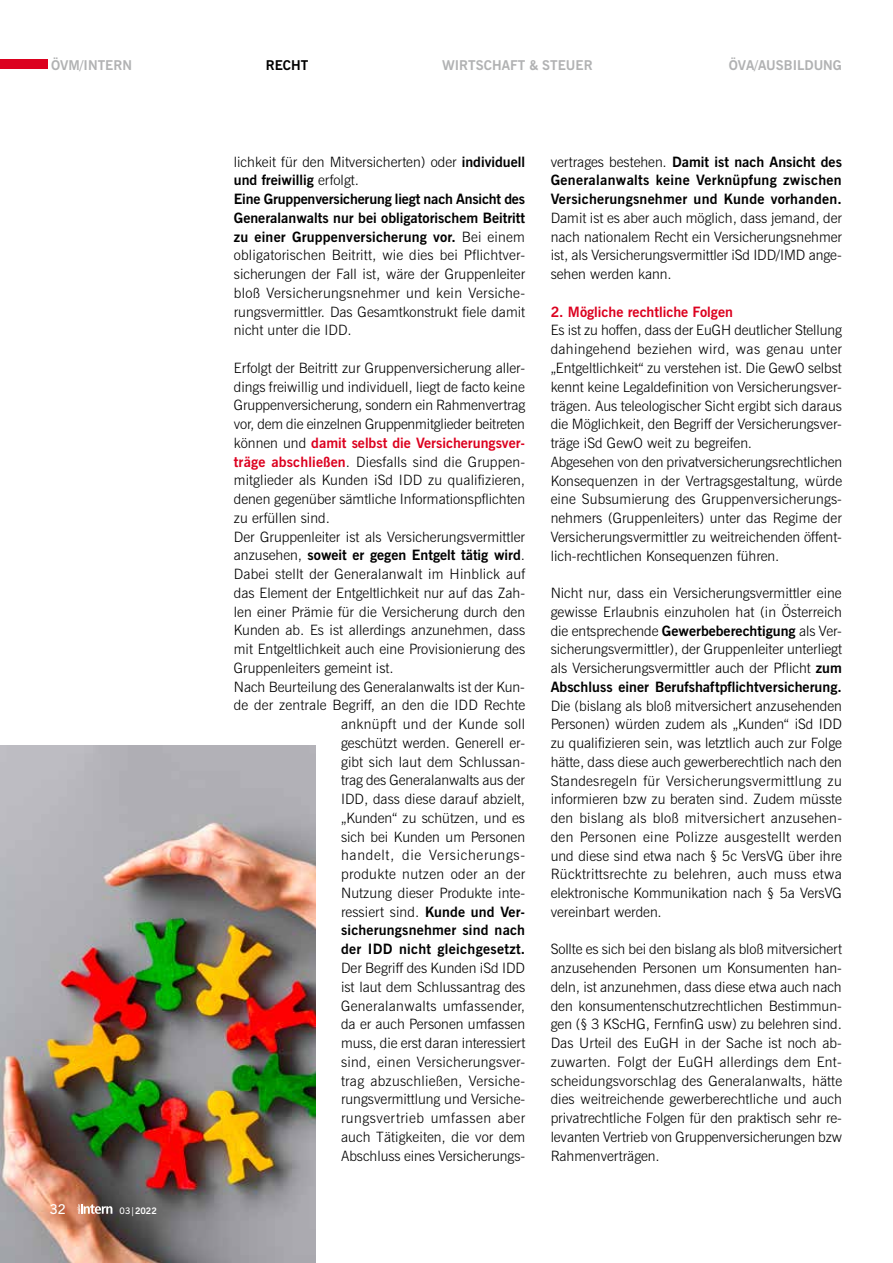
<style>
.page{position:relative;width:893px;height:1263px;background:#fff}
.page>*{position:absolute;margin:0;border:0;box-sizing:border-box;transform-origin:0 0}
.t1{font:300 14.25px/18.8px "News Gothic BT";color:#000;text-align:justify}
.t2{font:700 14.25px/18.8px "News Gothic BT";letter-spacing:.015em;color:#000;text-align:justify}
.t3{font:700 14.25px "News Gothic BT";color:#dc011f}
.t4{font:300 14.25px "News Gothic BT";letter-spacing:.025em;color:#000}
.t5{font:300 14.25px "News Gothic BT";letter-spacing:.05em;color:#000}
.t6{font:700 13.5px "News Gothic BT";color:#b1b2b3}
.t7{font:700 13.5px "News Gothic BT";letter-spacing:-.005em;color:#000}
.t8{font:600 13.5px "News Gothic BT";color:#fff}
.t9{font:700 9px "News Gothic BT";color:#fff}
.s1{font-weight:600}
.s2{font-weight:700}
.s3{font-weight:300;color:#000}
.s4{font-weight:700;color:#dc011f}
.s5{font-weight:300}
</style>
<div class="page">
<img style="left:0;top:745px;width:316px;height:518px">
<svg style="left:77px;top:1204px;width:35px;height:10px"></svg>
<div style="left:0;top:60px;width:48px;height:9px;background:#dc011f"></div>
<p class="t6" style="left:51px;top:57px;width:82px">ÖVM/INTERN</p>
<p class="t7" style="left:266px;top:57px;width:44px">RECHT</p>
<p class="t6" style="left:442px;top:57px;width:152px">WIRTSCHAFT &amp; STEUER</p>
<p class="t6" style="left:729px;top:57px;width:115px">ÖVA/AUSBILDUNG</p>
<p class="t8" style="left:50px;top:1201px;width:18px">32</p>
<p class="t9" style="left:120px;top:1205px;width:39px"><span class="s1">03|</span>2022</p>
<p class="t1" style="left:234px;top:152px;width:293px;text-align:left">lichkeit für den Mitversicherten) oder <span class="s2">individuell und freiwillig</span> erfolgt.<br><span class="s2">Eine Gruppenversicherung liegt nach Ansicht des Generalanwalts nur bei obligatorischem Beitritt zu einer Gruppenversicherung vor.</span> Bei einem obligatorischen Beitritt, wie dies bei Pflichtver&shy;sicherungen der Fall ist, wäre der Gruppenleiter bloß Versicherungsnehmer und kein Versiche&shy;rungsvermittler. Das Gesamtkonstrukt fiele damit nicht unter die IDD.</p>
<p class="t1" style="left:234px;top:358px;width:293px">Erfolgt der Beitritt zur Gruppenversicherung aller-</p>
<p class="t1" style="left:234px;top:377px;width:292px">dings freiwillig und individuell, liegt de facto keine</p>
<p class="t1" style="left:234px;top:396px;width:293px">Gruppenversicherung, sondern ein Rahmenvertrag</p>
<p class="t1" style="left:234px;top:415px;width:293px">vor, dem die einzelnen Gruppenmitglieder beitreten</p>
<p class="t3" style="left:234px;top:434px;width:293px"><span class="s3">können und</span> damit selbst die Versicherungsver-</p>
<p class="t1" style="left:234px;top:452px;width:293px"><span class="s4">träge abschließen</span>. Diesfalls sind die Gruppen-</p>
<p class="t1" style="left:234px;top:471px;width:293px">mitglieder als Kunden iSd IDD zu qualifizieren,</p>
<p class="t1" style="left:234px;top:490px;width:293px">denen gegenüber sämtliche Informationspflichten</p>
<p class="t1" style="left:234px;top:508px;width:98px">zu erfüllen sind.</p>
<p class="t1" style="left:234px;top:527px;width:293px">Der Gruppenleiter ist als Versicherungsvermittler</p>
<p class="t2" style="left:234px;top:546px;width:293px"><span class="s5">anzusehen,</span> soweit er gegen Entgelt tätig wird<span class="s5">.</span></p>
<p class="t1" style="left:234px;top:565px;width:293px">Dabei stellt der Generalanwalt im Hinblick auf</p>
<p class="t1" style="left:234px;top:583px;width:293px">das Element der Entgeltlichkeit nur auf das Zah-</p>
<p class="t1" style="left:234px;top:602px;width:293px">len einer Prämie für die Versicherung durch den</p>
<p class="t1" style="left:234px;top:621px;width:293px">Kunden ab. Es ist allerdings anzunehmen, dass</p>
<p class="t1" style="left:234px;top:640px;width:293px">mit Entgeltlichkeit auch eine Provisionierung des</p>
<p class="t1" style="left:234px;top:658px;width:161px">Gruppenleiters gemeint ist.</p>
<p class="t1" style="left:234px;top:677px;width:293px">Nach Beurteilung des Generalanwalts ist der Kun-</p>
<p class="t1" style="left:234px;top:696px;width:293px">de der zentrale Begriff, an den die IDD Rechte</p>
<p class="t4" style="left:341px;top:715px;width:186px">anknüpft und der Kunde soll</p>
<p class="t1" style="left:341px;top:733px;width:186px">geschützt werden. Generell er-</p>
<p class="t1" style="left:341px;top:752px;width:185px">gibt sich laut dem Schlussan-</p>
<p class="t1" style="left:341px;top:771px;width:185px">trag des Generalanwalts aus der</p>
<p class="t1" style="left:341px;top:790px;width:186px">IDD, dass diese darauf abzielt,</p>
<p class="t1" style="left:341px;top:808px;width:186px">„Kunden“ zu schützen, und es</p>
<p class="t1" style="left:341px;top:827px;width:186px">sich bei Kunden um Personen</p>
<p class="t5" style="left:341px;top:847px;width:186px">handelt, die Versicherungs-</p>
<p class="t4" style="left:341px;top:865px;width:186px">produkte nutzen oder an der</p>
<p class="t1" style="left:341px;top:883px;width:186px">Nutzung dieser Produkte inte-</p>
<p class="t1" style="left:341px;top:902px;width:186px">ressiert sind. <span class="s2">Kunde und Ver-</span></p>
<p class="t2" style="left:341px;top:921px;width:186px">sicherungsnehmer sind nach</p>
<p class="t2" style="left:341px;top:940px;width:186px">der IDD nicht gleichgesetzt.</p>
<p class="t1" style="left:341px;top:958px;width:186px">Der Begriff des Kunden iSd IDD ist laut dem Schlussantrag des Generalanwalts umfassender, da er auch Personen umfassen muss, die erst daran interessiert sind, einen Versicherungsver&shy;trag abzuschließen, Versiche&shy;rungsvermittlung und Versiche&shy;rungsvertrieb umfassen aber auch Tätigkeiten, die vor dem Abschluss eines Versicherungs-</p>
<p class="t2" style="left:551px;top:152px;width:293px"><span class="s5">vertrages bestehen.</span> Damit ist nach Ansicht des Generalanwalts keine Verknüpfung zwischen Versicherungsnehmer und Kunde vorhanden.</p>
<p class="t1" style="left:551px;top:208px;width:293px">Damit ist es aber auch möglich, dass jemand, der nach nationalem Recht ein Versicherungsnehmer ist, als Versicherungsvermittler iSd IDD/IMD ange&shy;sehen werden kann.</p>
<p class="t3" style="left:551px;top:303px;width:184px">2. Mögliche rechtliche Folgen</p>
<p class="t1" style="left:551px;top:321px;width:293px;text-align:left">Es ist zu hoffen, dass der EuGH deutlicher Stellung dahingehend beziehen wird, was genau unter „Entgeltlichkeit“ zu verstehen ist. Die GewO selbst kennt keine Legaldefinition von Versicherungsver&shy;trägen. Aus teleologischer Sicht ergibt sich daraus die Möglichkeit, den Begriff der Versicherungsver&shy;träge iSd GewO weit zu begreifen.<br>Abgesehen von den privatversicherungsrechtlichen Konsequenzen in der Vertragsgestaltung, würde eine Subsumierung des Gruppenversicherungs&shy;nehmers (Gruppenleiters) unter das Regime der Versicherungsvermittler zu weitreichenden öffent&shy;lich-rechtlichen Konsequenzen führen.</p>
<p class="t1" style="left:551px;top:583px;width:293px">Nicht nur, dass ein Versicherungsvermittler eine gewisse Erlaubnis einzuholen hat (in Österreich die entsprechende <span class="s2">Gewerbeberechtigung</span> als Ver&shy;sicherungsvermittler), der Gruppenleiter unterliegt als Versicherungsvermittler auch der Pflicht <span class="s2">zum Abschluss einer Berufshaftpflichtversicherung.</span></p>
<p class="t1" style="left:551px;top:696px;width:293px">Die (bislang als bloß mitversichert anzusehenden Personen) würden zudem als „Kunden“ iSd IDD zu qualifizieren sein, was letztlich auch zur Folge hätte, dass diese auch gewerberechtlich nach den Standesregeln für Versicherungsvermittlung zu informieren bzw zu beraten sind. Zudem müsste den bislang als bloß mitversichert anzusehen&shy;den Personen eine Polizze ausgestellt werden und diese sind etwa nach § 5c VersVG über ihre Rücktrittsrechte zu belehren, auch muss etwa elektronische Kommunikation nach § 5a VersVG vereinbart werden.</p>
<p class="t1" style="left:551px;top:940px;width:293px">Sollte es sich bei den bislang als bloß mitversichert anzusehenden Personen um Konsumenten han&shy;deln, ist anzunehmen, dass diese etwa auch nach den konsumentenschutzrechtlichen Bestimmun&shy;gen (§ 3 KScHG, FernfinG usw) zu belehren sind.<br>Das Urteil des EuGH in der Sache ist noch ab&shy;zuwarten. Folgt der EuGH allerdings dem Ent&shy;scheidungsvorschlag des Generalanwalts, hätte dies weitreichende gewerberechtliche und auch privatrechtliche Folgen für den praktisch sehr re&shy;levanten Vertrieb von Gruppenversicherungen bzw Rahmenverträgen.</p>
</div>
